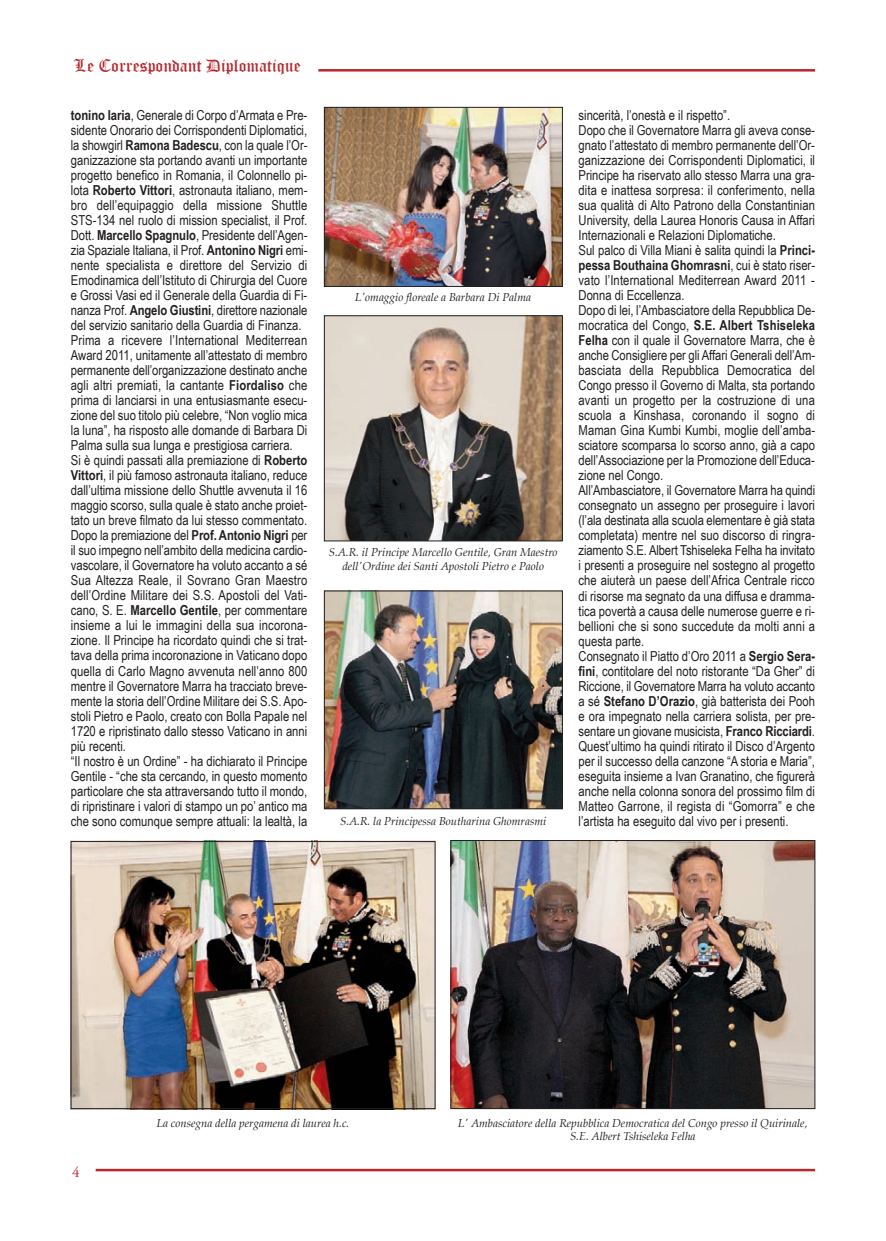
<style>
.page{position:relative;width:886px;height:1241px;background:#fff}
.page>*{position:absolute;margin:0;border:0;box-sizing:border-box;transform-origin:0 0}
.t1{font:17.5px "Old English Text";color:#b7282e}
.t2{font:15px "Adobe Garamond";color:#b7282e}
.t3{font:13.75px/15px "Arial Narrow";color:#231f20}
.t4{font:italic 11.25px/13.4px "Palatino";color:#231f20;text-align:center}
.s1{font-weight:700}
</style>
<div class="page">
<hr style="left:318px;top:69px;width:497px;height:3px;background:#b7282e">
<hr style="left:96px;top:1168px;width:719px;height:3px;background:#b7282e">
<img style="left:453px;top:842px;width:360px;height:264px">
<div style="left:451px;top:840px;width:364px;height:268px;border:1px solid #231f20"></div>
<img style="left:71px;top:840px;width:365px;height:268px">
<div style="left:71px;top:841px;width:364px;height:267px;border:1px solid #231f20"></div>
<img style="left:326px;top:592px;width:234px;height:214px">
<div style="left:324px;top:590px;width:238px;height:218px;border:1px solid #231f20"></div>
<img style="left:326px;top:317px;width:234px;height:222px">
<div style="left:324px;top:315px;width:238px;height:226px;border:1px solid #231f20"></div>
<img style="left:326px;top:109px;width:234px;height:175px">
<div style="left:324px;top:107px;width:238px;height:179px;border:1px solid #231f20"></div>
<p class="t1" style="left:74px;top:57px;width:228px">Le Correspondant Diplomatique</p>
<p class="t3" style="left:71px;top:108px;width:238px"><span class="s1">tonino Iaria</span>, Generale di Corpo d’Armata e Pre&shy;sidente Onorario dei Corrispondenti Diplomatici, la showgirl <span class="s1">Ramona Badescu</span>, con la quale l’Or&shy;ganizzazione sta portando avanti un importante progetto benefico in Romania, il Colonnello pi&shy;lota <span class="s1">Roberto Vittori</span>, astronauta italiano, mem&shy;bro dell’equipaggio della missione Shuttle STS-134 nel ruolo di mission specialist, il Prof.<br>Dott. <span class="s1">Marcello Spagnulo</span>, Presidente dell’Agen&shy;zia Spaziale Italiana, il Prof. <span class="s1">Antonino Nigri</span> emi&shy;nente specialista e direttore del Servizio di Emodinamica dell’Istituto di Chirurgia del Cuore e Grossi Vasi ed il Generale della Guardia di Fi&shy;nanza Prof. <span class="s1">Angelo Giustini</span>, direttore nazionale del servizio sanitario della Guardia di Finanza.<br>Prima a ricevere l’International Mediterrean Award 2011, unitamente all’attestato di membro permanente dell’organizzazione destinato anche agli altri premiati, la cantante <span class="s1">Fiordaliso</span> che prima di lanciarsi in una entusiasmante esecu&shy;zione del suo titolo più celebre, “Non voglio mica la luna”, ha risposto alle domande di Barbara Di Palma sulla sua lunga e prestigiosa carriera.<br>Si è quindi passati alla premiazione di <span class="s1">Roberto Vittori</span>, il più famoso astronauta italiano, reduce dall’ultima missione dello Shuttle avvenuta il 16 maggio scorso, sulla quale è stato anche proiet&shy;tato un breve filmato da lui stesso commentato.<br>Dopo la premiazione del <span class="s1">Prof. Antonio Nigri</span> per il suo impegno nell’ambito della medicina cardio&shy;vascolare, il Governatore ha voluto accanto a sé Sua Altezza Reale, il Sovrano Gran Maestro dell’Ordine Militare dei S.S. Apostoli del Vati&shy;cano, S. E. <span class="s1">Marcello Gentile</span>, per commentare insieme a lui le immagini della sua incorona&shy;zione. Il Principe ha ricordato quindi che si trat&shy;tava della prima incoronazione in Vaticano dopo quella di Carlo Magno avvenuta nell’anno 800 mentre il Governatore Marra ha tracciato breve&shy;mente la storia dell’Ordine Militare dei S.S. Apo&shy;stoli Pietro e Paolo, creato con Bolla Papale nel 1720 e ripristinato dallo stesso Vaticano in anni più recenti.<br>“Il nostro è un Ordine” - ha dichiarato il Principe Gentile - “che sta cercando, in questo momento particolare che sta attraversando tutto il mondo, di ripristinare i valori di stampo un po’ antico ma che sono comunque sempre attuali: la lealtà, la</p>
<p class="t3" style="left:578px;top:108px;width:238px">sincerità, l’onestà e il rispetto”.<br>Dopo che il Governatore Marra gli aveva conse&shy;gnato l’attestato di membro permanente dell’Or&shy;ganizzazione dei Corrispondenti Diplomatici, il Principe ha riservato allo stesso Marra una gra&shy;dita e inattesa sorpresa: il conferimento, nella sua qualità di Alto Patrono della Constantinian University, della Laurea Honoris Causa in Affari Internazionali e Relazioni Diplomatiche.<br>Sul palco di Villa Miani è salita quindi la <span class="s1">Princi&shy;pessa Bouthaina Ghomrasni</span>, cui è stato riser&shy;vato l’International Mediterrean Award 2011 - Donna di Eccellenza.<br>Dopo di lei, l’Ambasciatore della Repubblica De&shy;mocratica del Congo, <span class="s1">S.E. Albert Tshiseleka Felha</span> con il quale il Governatore Marra, che è anche Consigliere per gli Affari Generali dell’Am&shy;basciata della Repubblica Democratica del Congo presso il Governo di Malta, sta portando avanti un progetto per la costruzione di una scuola a Kinshasa, coronando il sogno di Maman Gina Kumbi Kumbi, moglie dell’amba&shy;sciatore scomparsa lo scorso anno, già a capo dell’Associazione per la Promozione dell’Educa&shy;zione nel Congo.<br>All’Ambasciatore, il Governatore Marra ha quindi consegnato un assegno per proseguire i lavori (l’ala destinata alla scuola elementare è già stata completata) mentre nel suo discorso di ringra&shy;ziamento S.E. Albert Tshiseleka Felha ha invitato i presenti a proseguire nel sostegno al progetto che aiuterà un paese dell’Africa Centrale ricco di risorse ma segnato da una diffusa e dramma&shy;tica povertà a causa delle numerose guerre e ri&shy;bellioni che si sono succedute da molti anni a questa parte.<br>Consegnato il Piatto d’Oro 2011 a <span class="s1">Sergio Sera&shy;fini</span>, contitolare del noto ristorante “Da Gher” di Riccione, il Governatore Marra ha voluto accanto a sé <span class="s1">Stefano D’Orazio</span>, già batterista dei Pooh e ora impegnato nella carriera solista, per pre&shy;sentare un giovane musicista, <span class="s1">Franco Ricciardi</span>.<br>Quest’ultimo ha quindi ritirato il Disco d’Argento per il successo della canzone “A storia e Maria”, eseguita insieme a Ivan Granatino, che figurerà anche nella colonna sonora del prossimo film di Matteo Garrone, il regista di “Gomorra” e che l’artista ha eseguito dal vivo per i presenti.</p>
<p class="t4" style="left:355px;top:291px;width:177px">L'omaggio floreale a Barbara Di Palma</p>
<p class="t4" style="left:329px;top:546px;width:230px">S.A.R. il Principe Marcello Gentile, Gran Maestro dell'Ordine dei Santi Apostoli Pietro e Paolo</p>
<p class="t4" style="left:340px;top:815px;width:208px">S.A.R. la Principessa Boutharina Ghomrasmi</p>
<p class="t2" style="left:72px;top:1166px;width:9px">4</p>
<p class="t4" style="left:157px;top:1117px;width:194px">La consegna della pergamena di laurea h.c.</p>
<p class="t4" style="left:458px;top:1117px;width:351px">L' Ambasciatore della Repubblica Democratica del Congo presso il Quirinale,<br>S.E. Albert Tshiseleka Felha</p>
</div>
